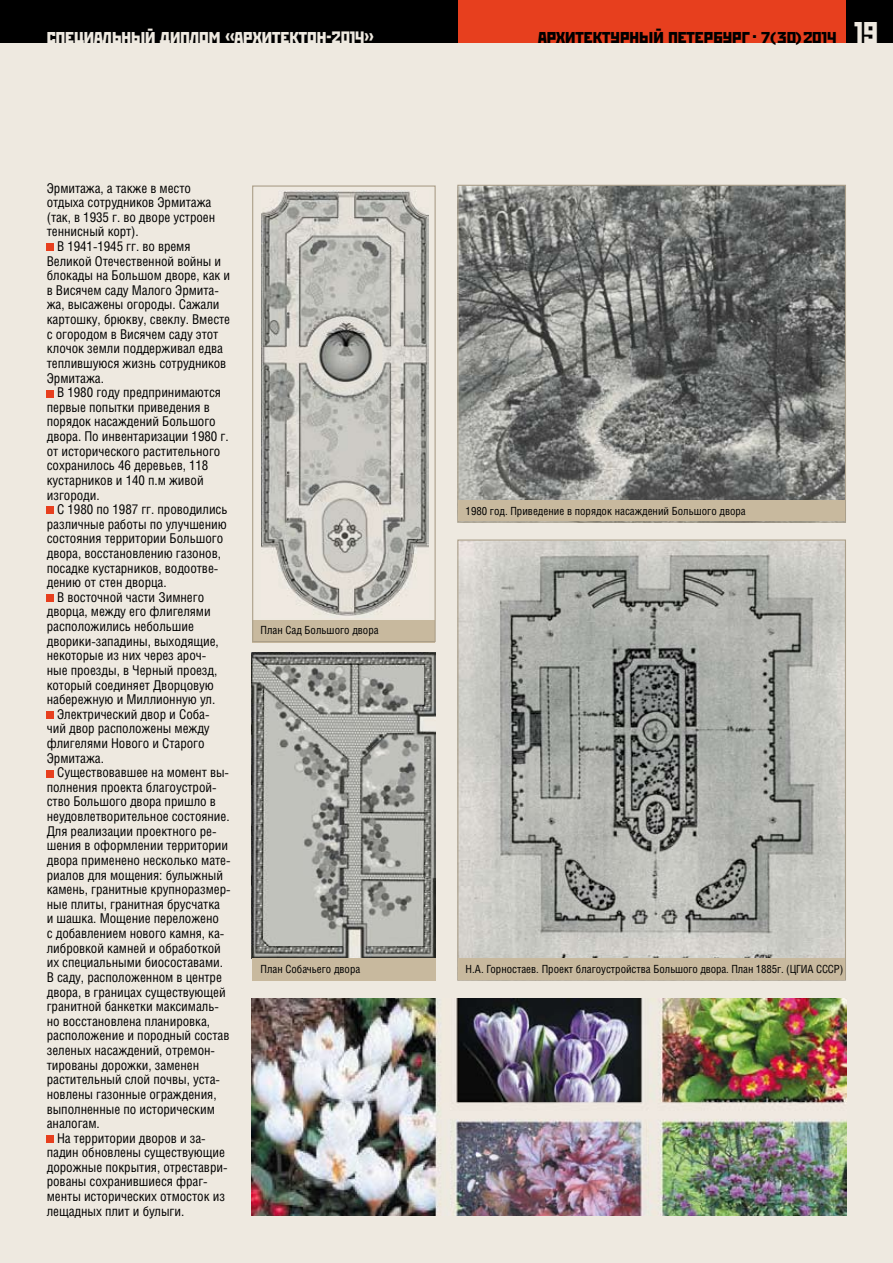
<style>
.page{position:relative;width:893px;height:1263px;background:#eee9e0}
.page>*{position:absolute;margin:0;border:0;box-sizing:border-box;transform-origin:0 0}
.t1{font:19.95px "Stenberg C";color:#000}
.t2{font:19.95px "Stenberg C";color:#eee9e0}
.t3{font:13.5px "Helios Cond";letter-spacing:-.005em;color:#000}
.t4{font:11.25px "Helios Cond";color:#000}
.s1{font-size:16.5px}
.s2{font-size:15.75px}
.s3{font-size:30px;color:#eee9e0}
</style>
<div class="page">
<div style="left:457px;top:0;width:389px;height:43px;background:#e73f1e"></div>
<div style="left:0;top:0;width:457px;height:43px;background:#000"></div>
<div style="left:846px;top:0;width:47px;height:43px;background:#000"></div>
<div style="left:253px;top:620px;width:182px;height:22px;background:#c8b99e"></div>
<img style="left:459px;top:541px;width:385px;height:417px">
<img style="left:459px;top:187px;width:385px;height:313px">
<div style="left:457px;top:185px;width:389px;height:338px;border:1px solid #ab9f89"></div>
<img style="left:252px;top:652px;width:184px;height:306px">
<div style="left:252px;top:185px;width:184px;height:457px;border:1px solid #ab9f89"></div>
<div style="left:47px;top:244px;width:7px;height:7px;background:#e73f1e"></div>
<div style="left:47px;top:390px;width:7px;height:7px;background:#e73f1e"></div>
<div style="left:47px;top:507px;width:7px;height:7px;background:#e73f1e"></div>
<div style="left:47px;top:595px;width:7px;height:7px;background:#e73f1e"></div>
<div style="left:47px;top:711px;width:7px;height:8px;background:#e73f1e"></div>
<div style="left:47px;top:770px;width:7px;height:7px;background:#e73f1e"></div>
<div style="left:47px;top:1135px;width:7px;height:7px;background:#e73f1e"></div>
<div style="left:252px;top:958px;width:184px;height:23px;background:#c8b99e"></div>
<div style="left:458px;top:958px;width:387px;height:21px;background:#c8b99e"></div>
<div style="left:458px;top:500px;width:387px;height:21px;background:#c8b99e"></div>
<img style="left:261px;top:191px;width:167px;height:425px">
<img style="left:252px;top:998px;width:594px;height:218px">
<h1 class="t2" style="left:47px;top:25px;width:329px">специальный диплом «архитектон-<span class="s1">2014</span>»</h1>
<h1 class="t1" style="left:538px;top:25px;width:342px">архитектурный петербург . <span class="s2">7(30)2014</span> <span class="s3">19</span></h1>
<p class="t3" style="left:47px;top:180px;width:146px">Эрмитажа, а также в место</p>
<p class="t3" style="left:47px;top:194px;width:166px">отдыха сотрудников Эрмитажа</p>
<p class="t3" style="left:47px;top:209px;width:170px">(так, в 1935 г. во дворе устроен</p>
<p class="t3" style="left:47px;top:223px;width:94px">теннисный корт).</p>
<p class="t3" style="left:57px;top:238px;width:135px">В 1941-1945 гг. во время</p>
<p class="t3" style="left:47px;top:253px;width:176px">Великой Отечественной войны и</p>
<p class="t3" style="left:47px;top:267px;width:185px">блокады на Большом дворе, как и</p>
<p class="t3" style="left:47px;top:282px;width:174px">в Висячем саду Малого Эрмита-</p>
<p class="t3" style="left:47px;top:297px;width:174px">жа, высажены огороды. Сажали</p>
<p class="t3" style="left:47px;top:311px;width:185px">картошку, брюкву, свеклу. Вместе</p>
<p class="t3" style="left:47px;top:326px;width:173px">с огородом в Висячем саду этот</p>
<p class="t3" style="left:47px;top:340px;width:178px">клочок земли поддерживал едва</p>
<p class="t3" style="left:47px;top:355px;width:181px">теплившуюся жизнь сотрудников</p>
<p class="t3" style="left:47px;top:370px;width:59px">Эрмитажа.</p>
<p class="t3" style="left:57px;top:384px;width:165px">В 1980 году предпринимаются</p>
<p class="t3" style="left:47px;top:399px;width:165px">первые попытки приведения в</p>
<p class="t3" style="left:47px;top:413px;width:171px">порядок насаждений Большого</p>
<p class="t3" style="left:47px;top:428px;width:183px">двора. По инвентаризации 1980 г.</p>
<p class="t3" style="left:47px;top:443px;width:175px">от исторического растительного</p>
<p class="t3" style="left:47px;top:457px;width:163px">сохранилось 46 деревьев, 118</p>
<p class="t3" style="left:47px;top:472px;width:158px">кустарников и 140 п.м живой</p>
<p class="t3" style="left:47px;top:487px;width:54px">изгороди.</p>
<p class="t3" style="left:57px;top:501px;width:172px">С 1980 по 1987 гг. проводились</p>
<p class="t3" style="left:47px;top:516px;width:182px">различные работы по улучшению</p>
<p class="t3" style="left:47px;top:530px;width:178px">состояния территории Большого</p>
<p class="t3" style="left:47px;top:545px;width:176px">двора, восстановлению газонов,</p>
<p class="t3" style="left:47px;top:560px;width:173px">посадке кустарников, водоотве-</p>
<p class="t3" style="left:47px;top:574px;width:121px">дению от стен дворца.</p>
<p class="t3" style="left:57px;top:589px;width:149px">В восточной части Зимнего</p>
<p class="t3" style="left:47px;top:603px;width:166px">дворца, между его флигелями</p>
<p class="t3" style="left:47px;top:618px;width:149px">расположились небольшие</p>
<p class="t3" style="left:47px;top:633px;width:174px">дворики-западины, выходящие,</p>
<p class="t3" style="left:47px;top:647px;width:161px">некоторые из них через ароч-</p>
<p class="t3" style="left:47px;top:662px;width:172px">ные проезды, в Черный проезд,</p>
<p class="t3" style="left:47px;top:677px;width:169px">который соединяет Дворцовую</p>
<p class="t3" style="left:47px;top:691px;width:170px">набережную и Миллионную ул.</p>
<p class="t3" style="left:57px;top:706px;width:154px">Электрический двор и Соба-</p>
<p class="t3" style="left:47px;top:720px;width:164px">чий двор расположены между</p>
<p class="t3" style="left:47px;top:735px;width:159px">флигелями Нового и Старого</p>
<p class="t3" style="left:47px;top:750px;width:59px">Эрмитажа.</p>
<p class="t3" style="left:57px;top:764px;width:173px">Существовавшее на момент вы-</p>
<p class="t3" style="left:47px;top:779px;width:171px">полнения проекта благоустрой-</p>
<p class="t3" style="left:47px;top:793px;width:171px">ство Большого двора пришло в</p>
<p class="t3" style="left:47px;top:808px;width:184px">неудовлетворительное состояние.</p>
<p class="t3" style="left:47px;top:823px;width:171px">Для реализации проектного ре-</p>
<p class="t3" style="left:47px;top:837px;width:183px">шения в оформлении территории</p>
<p class="t3" style="left:47px;top:852px;width:185px">двора применено несколько мате-</p>
<p class="t3" style="left:47px;top:867px;width:178px">риалов для мощения: булыжный</p>
<p class="t3" style="left:47px;top:881px;width:185px">камень, гранитные крупноразмер-</p>
<p class="t3" style="left:47px;top:896px;width:175px">ные плиты, гранитная брусчатка</p>
<p class="t3" style="left:47px;top:910px;width:174px">и шашка. Мощение переложено</p>
<p class="t3" style="left:47px;top:925px;width:179px">с добавлением нового камня, ка-</p>
<p class="t3" style="left:47px;top:940px;width:176px">либровкой камней и обработкой</p>
<p class="t3" style="left:47px;top:954px;width:178px">их специальными биосоставами.</p>
<p class="t3" style="left:47px;top:969px;width:177px">В саду, расположенном в центре</p>
<p class="t3" style="left:47px;top:983px;width:181px">двора, в границах существующей</p>
<p class="t3" style="left:47px;top:998px;width:174px">гранитной банкетки максималь-</p>
<p class="t3" style="left:47px;top:1013px;width:165px">но восстановлена планировка,</p>
<p class="t3" style="left:47px;top:1027px;width:184px">расположение и породный состав</p>
<p class="t3" style="left:47px;top:1042px;width:170px">зеленых насаждений, отремон-</p>
<p class="t3" style="left:47px;top:1057px;width:154px">тированы дорожки, заменен</p>
<p class="t3" style="left:47px;top:1071px;width:175px">растительный слой почвы, уста-</p>
<p class="t3" style="left:47px;top:1086px;width:171px">новлены газонные ограждения,</p>
<p class="t3" style="left:47px;top:1100px;width:170px">выполненные по историческим</p>
<p class="t3" style="left:47px;top:1115px;width:55px">аналогам.</p>
<p class="t3" style="left:57px;top:1130px;width:150px">На территории дворов и за-</p>
<p class="t3" style="left:47px;top:1144px;width:180px">падин обновлены существующие</p>
<p class="t3" style="left:47px;top:1159px;width:182px">дорожные покрытия, отреставри-</p>
<p class="t3" style="left:47px;top:1173px;width:162px">рованы сохранившиеся фраг-</p>
<p class="t3" style="left:47px;top:1188px;width:180px">менты исторических отмосток из</p>
<p class="t3" style="left:47px;top:1203px;width:139px">лещадных плит и булыги.</p>
<p class="t4" style="left:260px;top:623px;width:120px">План Сад Большого двора</p>
<p class="t4" style="left:466px;top:504px;width:282px">1980 год. Приведение в порядок насаждений Большого двора</p>
<p class="t4" style="left:260px;top:962px;width:101px">План Собачьего двора</p>
<p class="t4" style="left:466px;top:962px;width:379px">Н.А. Горностаев. Проект благоустройства Большого двора. План 1885г. (ЦГИА СССР)</p>
</div>
